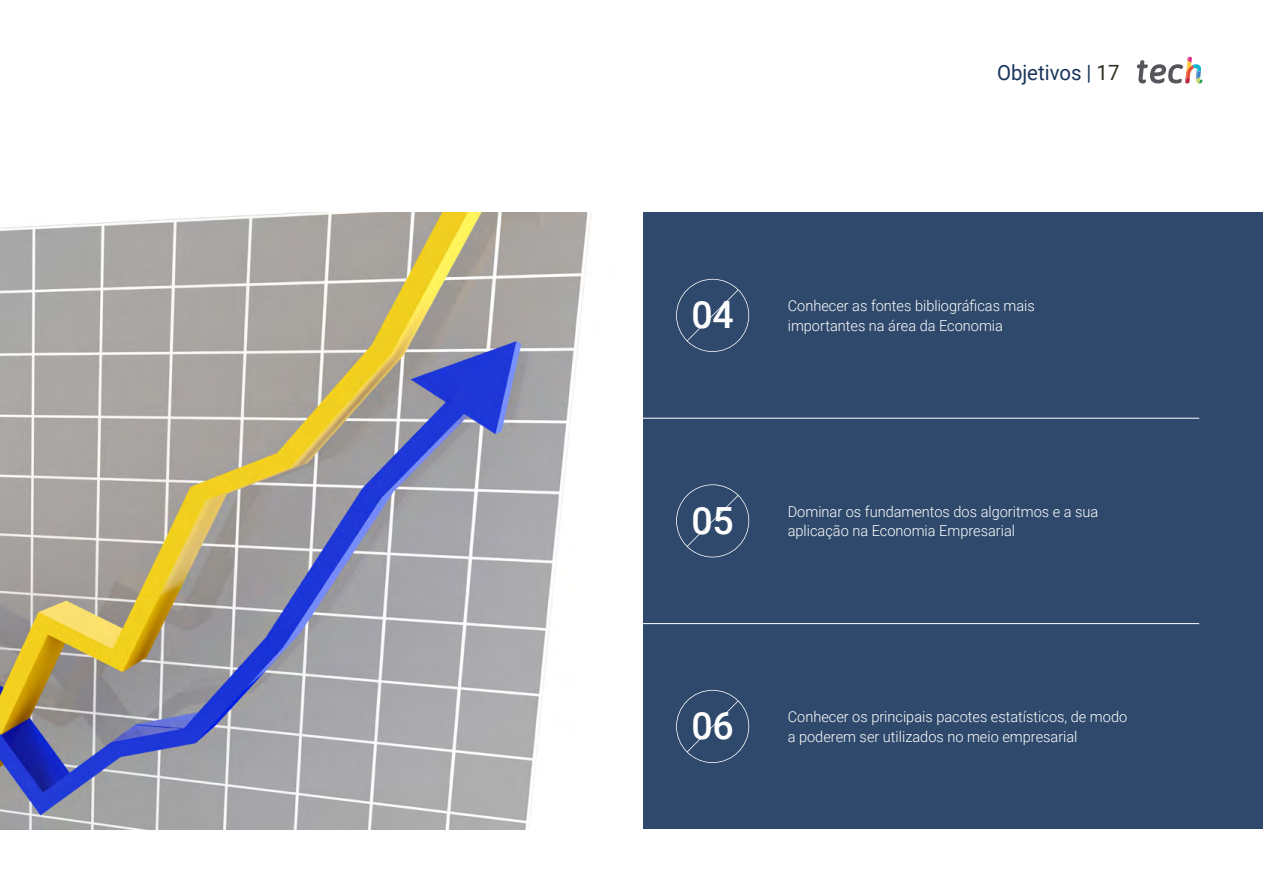
<style>
.page{position:relative;width:1263px;height:893px;background:#fff}
.page>*{position:absolute;margin:0;border:0;box-sizing:border-box;transform-origin:0 0}
.t1{font:500 37.5px "Roboto";color:#fff}
.t2{font:21px "Roboto";color:#1a355c}
.t3{font:300 15px/19.5px "Roboto";color:#fff}
.s1{color:#312e20}
</style>
<div class="page">
<div style="left:642px;top:213px;width:621px;height:616px;background:#2e496b"></div>
<svg style="left:676px;top:279px;width:73px;height:73px"></svg>
<svg style="left:676px;top:690px;width:73px;height:73px"></svg>
<svg style="left:676px;top:484px;width:73px;height:73px"></svg>
<hr style="left:0;top:418px;width:1199px;height:1px;background:#fff">
<hr style="left:0;top:623px;width:1199px;height:1px;background:#fff">
<img style="left:0;top:213px;width:592px;height:616px">
<svg style="left:1137px;top:57px;width:65px;height:27px"></svg>
<h2 class="t2" style="left:997px;top:57px;width:124px">Objetivos | <span class="s1">17</span></h2>
<h1 class="t1" style="left:691px;top:288px;width:44px">04</h1>
<p class="t3" style="left:788px;top:296px;width:249px">Conhecer as fontes bibliográficas mais importantes na área da Economia</p>
<h1 class="t1" style="left:691px;top:494px;width:44px">05</h1>
<p class="t3" style="left:788px;top:501px;width:312px">Dominar os fundamentos dos algoritmos e a sua</p>
<p class="t3" style="left:788px;top:521px;width:229px">aplicação na Economia Empresarial</p>
<h1 class="t1" style="left:691px;top:699px;width:44px">06</h1>
<p class="t3" style="left:788px;top:707px;width:341px">Conhecer os principais pacotes estatísticos, de modo a poderem ser utilizados no meio empresarial</p>
</div>
